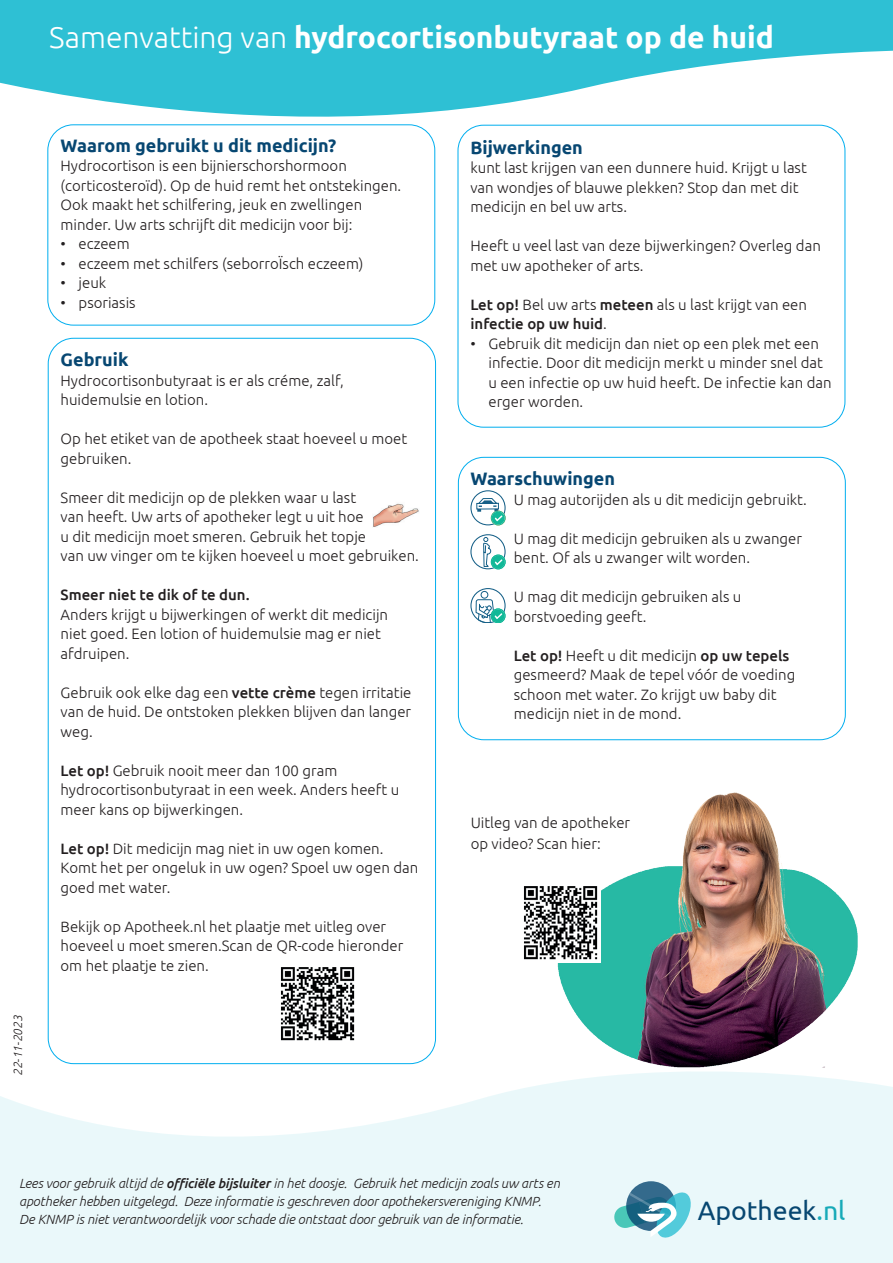
<style>
.page{position:relative;width:893px;height:1263px;background:#fff}
.page>*{position:absolute;margin:0;border:0;box-sizing:border-box;transform-origin:0 0}
.t1{font:700 30px "Ubuntu";color:#fff}
.t2{font:26.7px "Ubuntu";color:#074771}
.t3{font:700 18px "Ubuntu";color:#074772}
.t4{font:300 15px/19.5px "Ubuntu";color:#231f20}
.t5{font:500 15px "Ubuntu";color:#231f20}
.t6{font:italic 300 13.35px/18px "Ubuntu";letter-spacing:-.005em;color:#231f20}
.t7{font:italic 300 12px "Ubuntu";color:#231f20}
.s1{font-weight:300}
.s2{font-weight:500}
.s3{color:#17aab8}
</style>
<div class="page">
<svg style="left:0;top:1044px;width:893px;height:219px;fill:#eaf8fa"></svg>
<svg style="left:0;top:0;width:893px;height:165px;fill:#2ec0d4"></svg>
<svg style="left:626px;top:1181px;width:50px;height:50px"></svg>
<svg style="left:614px;top:1192px;width:77px;height:45px;background:#81becb"></svg>
<div style="left:458px;top:457px;width:387px;height:283px;border:1px solid #00aeef;border-radius:26px"></div>
<div style="left:458px;top:125px;width:387px;height:302px;background:#fff;border-radius:26px"></div>
<div style="left:458px;top:125px;width:387px;height:302px;border:1px solid #00aeef;border-radius:26px"></div>
<div style="left:48px;top:338px;width:388px;height:726px;background:#fff;border-radius:26px"></div>
<div style="left:48px;top:125px;width:387px;height:200px;background:#fff;border-radius:26px"></div>
<div style="left:48px;top:125px;width:387px;height:200px;border:1px solid #00aeef;border-radius:26px"></div>
<svg style="left:470px;top:490px;width:35px;height:35px"></svg>
<img style="left:373px;top:503px;width:46px;height:24px">
<svg style="left:470px;top:534px;width:35px;height:35px"></svg>
<svg style="left:470px;top:588px;width:35px;height:35px"></svg>
<img style="left:281px;top:967px;width:74px;height:74px">
<img style="left:539px;top:792px;width:326px;height:284px">
<img style="left:524px;top:883px;width:76px;height:79px">
<h1 class="t1" style="left:49px;top:19px;width:726px"><span class="s1">Samenvatting van</span> hydrocortisonbutyraat op de huid</h1>
<p class="t7" style="left:11px;top:1076px;width:62px;rotate:-90deg">22-11-2023</p>
<p class="t3" style="left:61px;top:134px;width:277px">Waarom gebruikt u dit medicijn?</p>
<p class="t4" style="left:61px;top:156px;width:342px">Hydrocortison is een bijnierschorshormoon (corticosteroïd). Op de huid remt het ontstekingen.<br>Ook maakt het schilfering, jeuk en zwellingen minder. Uw arts schrijft dit medicijn voor bij:</p>
<p class="t4" style="left:61px;top:234px;width:71px">• eczeem</p>
<p class="t4" style="left:61px;top:253px;width:304px">• eczeem met schilfers (seborroÏsch eczeem)</p>
<p class="t4" style="left:61px;top:273px;width:47px">• jeuk</p>
<p class="t4" style="left:61px;top:292px;width:77px">• psoriasis</p>
<p class="t3" style="left:61px;top:349px;width:69px">Gebruik</p>
<p class="t4" style="left:61px;top:370px;width:285px">Hydrocortisonbutyraat is er als créme, zalf, huidemulsie en lotion.</p>
<p class="t4" style="left:61px;top:429px;width:348px">Op het etiket van de apotheek staat hoeveel u moet gebruiken.</p>
<p class="t4" style="left:61px;top:487px;width:360px">Smeer dit medicijn op de plekken waar u last<br>van heeft. Uw arts of apotheker legt u uit hoe<br>u dit medicijn moet smeren. Gebruik het topje<br>van uw vinger om te kijken hoeveel u moet gebruiken.</p>
<p class="t5" style="left:61px;top:585px;width:191px">Smeer niet te dik of te dun.</p>
<p class="t4" style="left:61px;top:604px;width:329px">Anders krijgt u bijwerkingen of werkt dit medicijn niet goed. Een lotion of huidemulsie mag er niet afdruipen.</p>
<p class="t4" style="left:61px;top:682px;width:352px;text-align:justify">Gebruik ook elke dag een <span class="s2">vette crème</span> tegen irritatie van de huid. De ontstoken plekken blijven dan langer weg.</p>
<p class="t4" style="left:61px;top:760px;width:340px"><span class="s2">Let op!</span> Gebruik nooit meer dan 100 gram hydrocortisonbutyraat in een week. Anders heeft u meer kans op bijwerkingen.</p>
<p class="t4" style="left:61px;top:838px;width:359px"><span class="s2">Let op!</span> Dit medicijn mag niet in uw ogen komen.<br>Komt het per ongeluk in uw ogen? Spoel uw ogen dan goed met water.</p>
<p class="t4" style="left:61px;top:916px;width:344px">Bekijk op Apotheek.nl het plaatje met uitleg over hoeveel u moet smeren.Scan de QR-code hieronder om het plaatje te zien.</p>
<p class="t3" style="left:470px;top:136px;width:114px">Bijwerkingen</p>
<p class="t4" style="left:470px;top:158px;width:338px">kunt last krijgen van een dunnere huid. Krijgt u last van wondjes of blauwe plekken? Stop dan met dit medicijn en bel uw arts.</p>
<p class="t4" style="left:470px;top:236px;width:352px">Heeft u veel last van deze bijwerkingen? Overleg dan met uw apotheker of arts.</p>
<p class="t4" style="left:470px;top:294px;width:338px"><span class="s2">Let op!</span> Bel uw arts <span class="s2">meteen</span> als u last krijgt van een <span class="s2">infectie op uw huid</span>.</p>
<p class="t4" style="left:488px;top:333px;width:345px;text-indent:-18px">• Gebruik dit medicijn dan niet op een plek met een infectie. Door dit medicijn merkt u minder snel dat u een infectie op uw huid heeft. De infectie kan dan erger worden.</p>
<p class="t3" style="left:470px;top:468px;width:146px">Waarschuwingen</p>
<p class="t4" style="left:514px;top:489px;width:295px">U mag autorijden als u dit medicijn gebruikt.</p>
<p class="t4" style="left:514px;top:528px;width:290px">U mag dit medicijn gebruiken als u zwanger bent. Of als u zwanger wilt worden.</p>
<p class="t4" style="left:514px;top:587px;width:229px">U mag dit medicijn gebruiken als u borstvoeding geeft.</p>
<p class="t4" style="left:514px;top:645px;width:283px"><span class="s2">Let op!</span> Heeft u dit medicijn <span class="s2">op uw tepels </span>gesmeerd? Maak de tepel vóór de voeding schoon met water. Zo krijgt uw baby dit medicijn niet in de mond.</p>
<p class="t4" style="left:471px;top:812px;width:161px;line-height:21px">Uitleg van de apotheker op video? Scan hier:</p>
<p class="t6" style="left:19px;top:1174px;width:542px">Lees voor gebruik altijd de <span class="s2">officiële bijsluiter</span> in het doosje. Gebruik het medicijn zoals uw arts en apotheker hebben uitgelegd. Deze informatie is geschreven door apothekersvereniging KNMP.<br>De KNMP is niet verantwoordelijk voor schade die ontstaat door gebruik van de informatie.</p>
<h2 class="t2" style="left:698px;top:1194px;width:149px">Apotheek<span class="s3">.nl</span></h2>
</div>
